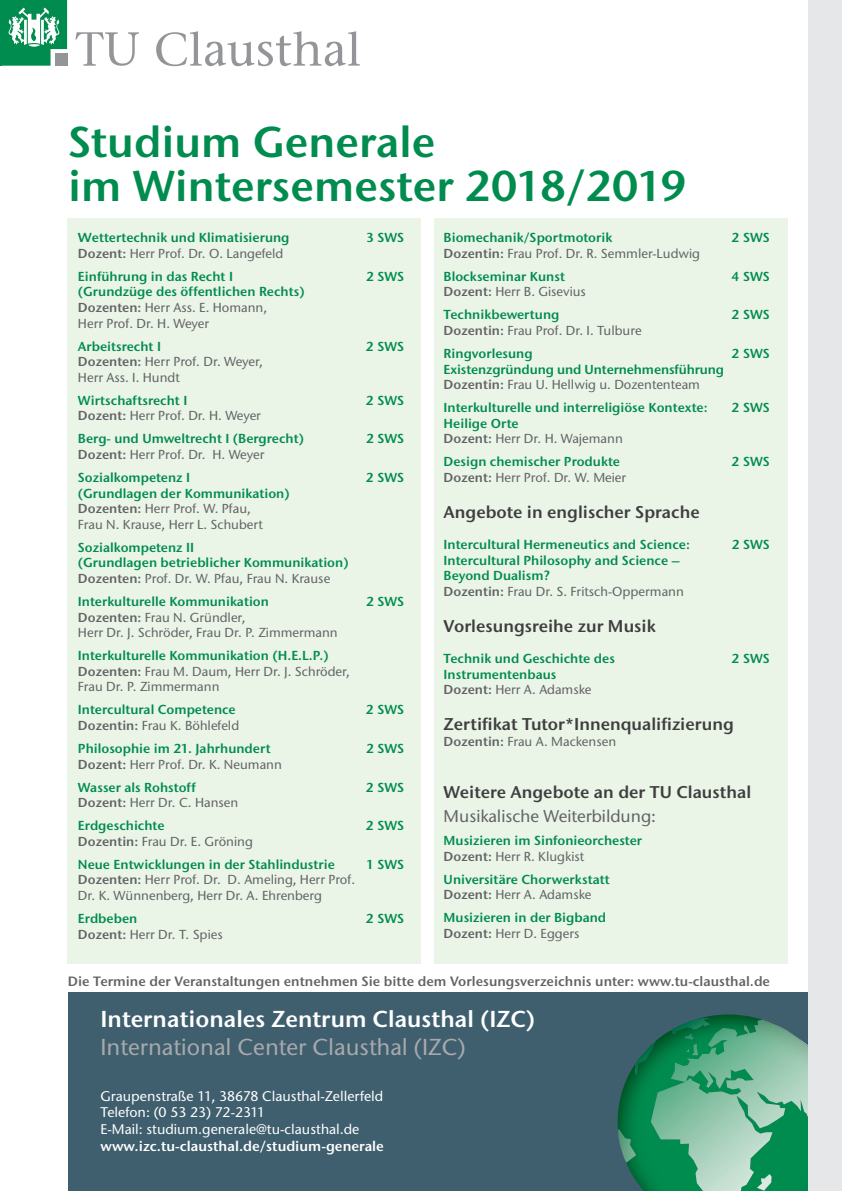
<style>
.page{position:relative;width:842px;height:1191px;background:#fff}
.page>*{position:absolute;margin:0;border:0;box-sizing:border-box;transform-origin:0 0}
.t1{font:600 43px/44px "Stone Sans ITC Std";color:#008c4e}
.t2{font:600 23px "Stone Sans ITC Std";color:#fff}
.t3{font:500 23px "Stone Sans ITC Std";color:#a8a9ad}
.t4{font:600 17px "Stone Sans ITC Std";color:#3e3e3f}
.t5{font:500 17px "Stone Sans ITC Std";color:#636366}
.t6{font:500 14px/16.8px "Stone Sans ITC Std";color:#fff}
.t7{font:600 14px "Stone Sans ITC Std";color:#fff}
.t8{font:600 13.5px "Stone Sans ITC Std";color:#636366}
.t9{font:600 13px/15.6px "Stone Sans ITC Std";color:#008c4e}
.t10{font:500 13px/15.6px "Stone Sans ITC Std";color:#636366}
.t11{font:600 13px "Stone Sans ITC Std";color:#008c4e;scale:1.1 1}
.s1{font-weight:600}
.s2{font-weight:600;color:#008c4e}
.s3{color:#636366}
.s4{font-weight:500;color:#636366}
</style>
<div class="page">
<div style="left:434px;top:218px;width:353px;height:745px;background:#eaf4e7"></div>
<div style="left:68px;top:218px;width:353px;height:745px;background:#eaf4e7"></div>
<div style="left:68px;top:992px;width:745px;height:199px;background:#3f5f6e"></div>
<img style="left:618px;top:1014px;width:142px;height:177px">
<img style="left:651px;top:1019px;width:157px;height:172px">
<img style="left:757px;top:1174px;width:14px;height:16px">
<img style="left:618px;top:1129px;width:18px;height:33px">
<img style="left:635px;top:1040px;width:21px;height:34px">
<svg style="left:685px;top:1034px;width:13px;height:21px"></svg>
<img style="left:670px;top:1018px;width:40px;height:16px">
<svg style="left:2px;top:1px;width:65px;height:65px"></svg>
<svg style="left:75px;top:32px;width:64px;height:34px"></svg>
<svg style="left:156px;top:31px;width:204px;height:35px"></svg>
<div style="left:808px;top:0;width:34px;height:1191px;background:#e6e7e9"></div>
<hr style="left:0;top:0;width:67px;height:1px;background:#008c4e">
<hr style="left:0;top:0;width:2px;height:66px;background:#008c4e">
<h1 class="t1" style="left:68px;top:119px;width:620px">Studium Generale<br>im Wintersemester 2018/2019</h1>
<p class="t11" style="left:78px;top:229px;width:194px">Wettertechnik und Klimatisierung</p>
<p class="t9" style="left:366px;top:229px;width:40px">3 SWS</p>
<p class="t10" style="left:78px;top:241px;width:207px;line-height:23px"><span class="s1">Dozent:</span> Herr Prof. Dr. O. Langefeld<br><span class="s2">Einführung in das Recht I</span></p>
<p class="t9" style="left:366px;top:268px;width:40px">2 SWS</p>
<p class="t10" style="left:78px;top:284px;width:228px"><span class="s2">(Grundzüge des öffentlichen Rechts)<br></span><span class="s1">Dozenten:</span> Herr Ass. E. Homann,<br>Herr Prof. Dr. H. Weyer</p>
<p class="t9" style="left:78px;top:338px;width:85px">Arbeitsrecht I</p>
<p class="t9" style="left:366px;top:338px;width:40px">2 SWS</p>
<p class="t10" style="left:78px;top:354px;width:187px"><span class="s1">Dozenten:</span> Herr Prof. Dr. Weyer,<br>Herr Ass. I. Hundt</p>
<p class="t9" style="left:78px;top:392px;width:111px">Wirtschaftsrecht I</p>
<p class="t9" style="left:366px;top:392px;width:40px">2 SWS</p>
<p class="t9" style="left:78px;top:404px;width:228px;line-height:23px"><span class="s3">Dozent:</span> <span class="s4">Herr Prof. Dr. H. Weyer<br></span>Berg- und Umweltrecht I (Bergrecht)</p>
<p class="t9" style="left:366px;top:431px;width:40px">2 SWS</p>
<p class="t10" style="left:78px;top:443px;width:188px;line-height:23px"><span class="s1">Dozent:</span> Herr Prof. Dr. H. Weyer<br><span class="s2">Sozialkompetenz I</span></p>
<p class="t9" style="left:366px;top:469px;width:40px">2 SWS</p>
<p class="t10" style="left:78px;top:485px;width:213px"><span class="s2">(Grundlagen der Kommunikation)<br></span><span class="s1">Dozenten:</span> Herr Prof. W. Pfau,<br>Frau N. Krause, Herr L. Schubert</p>
<p class="t9" style="left:78px;top:539px;width:272px">Sozialkompetenz II<br>(Grundlagen betrieblicher Kommunikation)<br><span class="s3">Dozenten:</span> <span class="s4">Prof. Dr. W. Pfau, Frau N. Krause</span></p>
<p class="t9" style="left:78px;top:593px;width:193px">Interkulturelle Kommunikation</p>
<p class="t9" style="left:366px;top:593px;width:40px">2 SWS</p>
<p class="t10" style="left:78px;top:609px;width:261px"><span class="s1">Dozenten:</span> Frau N. Gründler,<br>Herr Dr. J. Schröder, Frau Dr. P. Zimmermann</p>
<p class="t10" style="left:78px;top:648px;width:273px"><span class="s2">Interkulturelle Kommunikation (H.E.L.P.)<br></span><span class="s1">Dozenten:</span> Frau M. Daum, Herr Dr. J. Schröder,<br>Frau Dr. P. Zimmermann</p>
<p class="t9" style="left:78px;top:702px;width:159px">Intercultural Competence</p>
<p class="t9" style="left:366px;top:702px;width:40px">2 SWS</p>
<p class="t9" style="left:78px;top:714px;width:194px;line-height:23px"><span class="s3">Dozentin:</span> <span class="s4">Frau K. Böhlefeld<br></span>Philosophie im 21. Jahrhundert</p>
<p class="t9" style="left:366px;top:740px;width:40px">2 SWS</p>
<p class="t10" style="left:78px;top:752px;width:205px;line-height:23px"><span class="s1">Dozent:</span> Herr Prof. Dr. K. Neumann<br><span class="s2">Wasser als Rohstoff</span></p>
<p class="t10" style="left:78px;top:791px;width:162px;line-height:23px"><span class="s1">Dozent:</span> Herr Dr. C. Hansen<br><span class="s2">Erdgeschichte</span></p>
<p class="t9" style="left:78px;top:829px;width:258px;line-height:23px"><span class="s3">Dozentin:</span> <span class="s4">Frau Dr. E. Gröning<br></span>Neue Entwicklungen in der Stahlindustrie</p>
<p class="t9" style="left:366px;top:779px;width:40px">2 SWS</p>
<p class="t9" style="left:366px;top:817px;width:40px">2 SWS</p>
<p class="t9" style="left:366px;top:856px;width:40px">1 SWS</p>
<p class="t10" style="left:78px;top:872px;width:279px"><span class="s1">Dozenten:</span> Herr Prof. Dr. D. Ameling, Herr Prof.<br>Dr. K. Wünnenberg, Herr Dr. A. Ehrenberg</p>
<p class="t9" style="left:78px;top:910px;width:61px">Erdbeben</p>
<p class="t9" style="left:366px;top:910px;width:40px">2 SWS</p>
<p class="t10" style="left:78px;top:926px;width:146px"><span class="s1">Dozent:</span> Herr Dr. T. Spies</p>
<p class="t9" style="left:444px;top:229px;width:170px">Biomechanik/Sportmotorik</p>
<p class="t9" style="left:732px;top:229px;width:40px">2 SWS</p>
<p class="t10" style="left:444px;top:241px;width:258px;line-height:23px"><span class="s1">Dozentin:</span> Frau Prof. Dr. R. Semmler-Ludwig<br><span class="s2">Blockseminar Kunst</span></p>
<p class="t9" style="left:732px;top:268px;width:40px">4 SWS</p>
<p class="t9" style="left:444px;top:280px;width:144px;line-height:23px"><span class="s3">Dozent:</span> <span class="s4">Herr B. Gisevius<br></span>Technikbewertung</p>
<p class="t10" style="left:444px;top:319px;width:200px;line-height:23px"><span class="s1">Dozentin:</span> Frau Prof. Dr. I. Tulbure<br><span class="s2">Ringvorlesung</span></p>
<p class="t9" style="left:732px;top:307px;width:40px">2 SWS</p>
<p class="t9" style="left:732px;top:345px;width:40px">2 SWS</p>
<p class="t9" style="left:444px;top:361px;width:282px">Existenzgründung und Unternehmensführung<br><span class="s3">Dozentin:</span> <span class="s4">Frau U. Hellwig u. Dozententeam</span></p>
<p class="t9" style="left:444px;top:399px;width:265px">Interkulturelle und interreligiöse Kontexte:</p>
<p class="t9" style="left:732px;top:399px;width:40px">2 SWS</p>
<p class="t10" style="left:444px;top:415px;width:181px"><span class="s2">Heilige Orte<br></span><span class="s1">Dozent:</span> Herr Dr. H. Wajemann</p>
<p class="t9" style="left:444px;top:454px;width:178px">Design chemischer Produkte</p>
<p class="t9" style="left:732px;top:454px;width:40px">2 SWS</p>
<p class="t10" style="left:444px;top:469px;width:184px"><span class="s1">Dozent:</span> Herr Prof. Dr. W. Meier</p>
<h3 class="t4" style="left:444px;top:501px;width:258px">Angebote in englischer Sprache</h3>
<p class="t9" style="left:444px;top:536px;width:248px">Intercultural Hermeneutics and Science:</p>
<p class="t9" style="left:732px;top:536px;width:40px">2 SWS</p>
<p class="t9" style="left:444px;top:552px;width:242px">Intercultural Philosophy and Science –<br>Beyond Dualism?<br><span class="s3">Dozentin:</span> <span class="s4">Frau Dr. S. Fritsch-Oppermann</span></p>
<h3 class="t4" style="left:444px;top:615px;width:214px">Vorlesungsreihe zur Musik</h3>
<p class="t9" style="left:444px;top:650px;width:173px">Technik und Geschichte des</p>
<p class="t9" style="left:732px;top:650px;width:40px">2 SWS</p>
<p class="t9" style="left:444px;top:666px;width:149px">Instrumentenbaus<br><span class="s3">Dozent:</span> <span class="s4">Herr A. Adamske</span></p>
<h3 class="t4" style="left:444px;top:714px;width:292px">Zertifikat Tutor*Innenqualifizierung</h3>
<p class="t10" style="left:444px;top:733px;width:174px"><span class="s1">Dozentin:</span> Frau A. Mackensen</p>
<h3 class="t4" style="left:444px;top:781px;width:309px">Weitere Angebote an der TU Clausthal</h3>
<h3 class="t5" style="left:444px;top:805px;width:214px">Musikalische Weiterbildung:</h3>
<p class="t9" style="left:444px;top:832px;width:200px">Musizieren im Sinfonieorchester<br><span class="s3">Dozent:</span> <span class="s4">Herr R. Klugkist</span></p>
<p class="t9" style="left:444px;top:871px;width:168px">Universitäre Chorwerkstatt<br><span class="s3">Dozent:</span> <span class="s4">Herr A. Adamske</span></p>
<p class="t9" style="left:444px;top:909px;width:164px">Musizieren in der Bigband<br><span class="s3">Dozent:</span> <span class="s4">Herr D. Eggers</span></p>
<p class="t8" style="left:68px;top:973px;width:704px">Die Termine der Veranstaltungen entnehmen Sie bitte dem Vorlesungsverzeichnis unter: www.tu-clausthal.de</p>
<h2 class="t2" style="left:101px;top:1004px;width:436px">Internationales Zentrum Clausthal (IZC)</h2>
<h2 class="t3" style="left:101px;top:1033px;width:366px">International Center Clausthal (IZC)</h2>
<p class="t6" style="left:101px;top:1087px;width:284px">Graupenstraße 11, 38678 Clausthal-Zellerfeld<br>Telefon: (0 53 23) 72-2311<br>E-Mail: studium.generale@tu-clausthal.de</p>
<p class="t7" style="left:101px;top:1137px;width:285px">www.izc.tu-clausthal.de/studium-generale</p>
</div>
